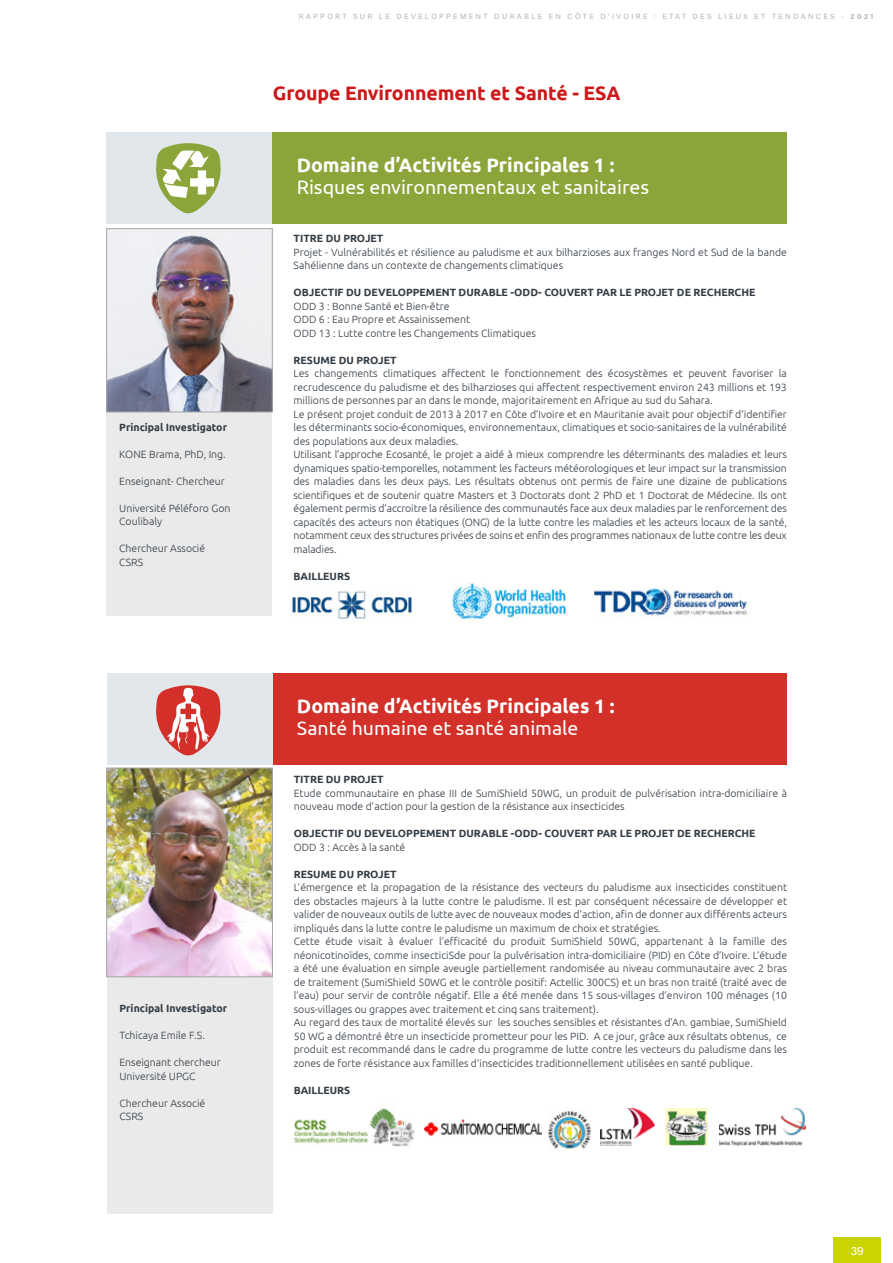
<style>
.page{position:relative;width:893px;height:1263px;background:#fff}
.page>*{position:absolute;margin:0;border:0;box-sizing:border-box;transform-origin:0 0}
.t1{font:700 19.5px "Ubuntu";color:#fff}
.t2{font:19.5px "Ubuntu";color:#fff}
.t3{font:700 19.5px "Ubuntu";letter-spacing:-.005em;color:#cd1719}
.t4{font:12px "Acumin Variable Concept";color:#fff}
.t5{font:300 10.5px/13.5px "Ubuntu";color:#333c44}
.t6{font:700 10.5px "Ubuntu";color:#333c44}
.t7{font:7.5px "Acumin Variable Concept";letter-spacing:.305em;color:#b3b2b2}
</style>
<div class="page">
<div style="left:834px;top:1237px;width:47px;height:26px;background:#cad400"></div>
<div style="left:272px;top:132px;width:515px;height:91px;background:#8ba53b"></div>
<div style="left:273px;top:673px;width:514px;height:91px;background:#d23028"></div>
<div style="left:106px;top:132px;width:166px;height:91px;background:#e1e7ea"></div>
<div style="left:107px;top:673px;width:166px;height:91px;background:#e1e7ea"></div>
<div style="left:106px;top:410px;width:166px;height:205px;background:#eaeaea"></div>
<div style="left:107px;top:977px;width:166px;height:236px;background:#eaeaea"></div>
<img style="left:108px;top:770px;width:163px;height:205px">
<div style="left:106px;top:768px;width:167px;height:209px;border:1px solid #a6a6a6"></div>
<svg style="left:156px;top:143px;width:65px;height:70px"></svg>
<svg style="left:156px;top:685px;width:65px;height:70px"></svg>
<img style="left:294px;top:1108px;width:121px;height:38px">
<img style="left:425px;top:1119px;width:116px;height:17px">
<img style="left:549px;top:1111px;width:41px;height:38px">
<img style="left:601px;top:1108px;width:53px;height:37px">
<img style="left:666px;top:1108px;width:41px;height:37px">
<img style="left:719px;top:1108px;width:87px;height:37px">
<img style="left:108px;top:230px;width:163px;height:180px">
<div style="left:106px;top:228px;width:167px;height:184px;border:1px solid #a6a6a6"></div>
<img style="left:291px;top:591px;width:122px;height:28px">
<img style="left:595px;top:587px;width:152px;height:29px">
<img style="left:452px;top:583px;width:114px;height:36px">
<p class="t6" style="left:119px;top:421px;width:109px">Principal Investigator</p>
<p class="t5" style="left:119px;top:447px;width:108px">KONE Brama, PhD, Ing.</p>
<p class="t5" style="left:119px;top:474px;width:107px">Enseignant- Chercheur</p>
<p class="t5" style="left:119px;top:501px;width:113px">Université Péléforo Gon<br>Coulibaly</p>
<p class="t5" style="left:119px;top:542px;width:87px">Chercheur Associé<br>CSRS</p>
<p class="t7" style="left:299px;top:12px;width:576px">RAPPORT SUR LE DEVELOPPEMENT DURABLE EN CÔTE D’IVOIRE : ETAT DES LIEUX ET TENDANCES - 2021</p>
<h1 class="t3" style="left:273px;top:81px;width:349px">Groupe Environnement et Santé - ESA</h1>
<h1 class="t1" style="left:297px;top:153px;width:319px">Domaine d’Activités Principales 1 :</h1>
<h1 class="t2" style="left:297px;top:176px;width:354px">Risques environnementaux et sanitaires</h1>
<p class="t6" style="left:294px;top:232px;width:91px">TITRE DU PROJET</p>
<p class="t5" style="left:294px;top:245px;width:495px">Projet - Vulnérabilités et résilience au paludisme et aux bilharzioses aux franges Nord et Sud de la bande<br>Sahélienne dans un contexte de changements climatiques</p>
<p class="t6" style="left:294px;top:286px;width:463px">OBJECTIF DU DEVELOPPEMENT DURABLE -ODD- COUVERT PAR LE PROJET DE RECHERCHE</p>
<p class="t5" style="left:294px;top:299px;width:244px">ODD 3 : Bonne Santé et Bien-être<br>ODD 6 : Eau Propre et Assainissement<br>ODD 13 : Lutte contre les Changements Climatiques</p>
<p class="t6" style="left:294px;top:353px;width:104px">RESUME DU PROJET</p>
<p class="t5" style="left:294px;top:366px;width:495px">Les changements climatiques affectent le fonctionnement des écosystèmes et peuvent favoriser la recrudescence du paludisme et des bilharzioses qui affectent respectivement environ 243 millions et 193 millions de personnes par an dans le monde, majoritairement en Afrique au sud du Sahara.<br>Le présent projet conduit de 2013 à 2017 en Côte d’Ivoire et en Mauritanie avait pour objectif d’identifier les déterminants socio-économiques, environnementaux, climatiques et socio-sanitaires de la vulnérabilité des populations aux deux maladies.<br>Utilisant l’approche Ecosanté, le projet a aidé à mieux comprendre les déterminants des maladies et leurs dynamiques spatio-temporelles, notamment les facteurs météorologiques et leur impact sur la transmission des maladies dans les deux pays. Les résultats obtenus ont permis de faire une dizaine de publications scientifiques et de soutenir quatre Masters et 3 Doctorats dont 2 PhD et 1 Doctorat de Médecine. Ils ont également permis d’accroitre la résilience des communautés face aux deux maladies par le renforcement des capacités des acteurs non étatiques (ONG) de la lutte contre les maladies et les acteurs locaux de la santé, notamment ceux des structures privées de soins et enfin des programmes nationaux de lutte contre les deux maladies.</p>
<p class="t6" style="left:294px;top:569px;width:58px">BAILLEURS</p>
<p class="t6" style="left:119px;top:1002px;width:109px">Principal Investigator</p>
<p class="t5" style="left:119px;top:1028px;width:87px">Tchicaya Emile F.S.</p>
<p class="t5" style="left:119px;top:1055px;width:103px">Enseignant chercheur<br>Université UPGC</p>
<p class="t5" style="left:119px;top:1096px;width:87px">Chercheur Associé<br>CSRS</p>
<h1 class="t1" style="left:297px;top:694px;width:319px">Domaine d’Activités Principales 1 :</h1>
<h1 class="t2" style="left:297px;top:717px;width:283px">Santé humaine et santé animale</h1>
<p class="t6" style="left:294px;top:773px;width:91px">TITRE DU PROJET</p>
<p class="t5" style="left:294px;top:786px;width:495px">Etude communautaire en phase III de SumiShield 50WG, un produit de pulvérisation intra-domiciliaire à nouveau mode d’action pour la gestion de la résistance aux insecticides</p>
<p class="t6" style="left:294px;top:827px;width:463px">OBJECTIF DU DEVELOPPEMENT DURABLE -ODD- COUVERT PAR LE PROJET DE RECHERCHE</p>
<p class="t5" style="left:294px;top:840px;width:113px">ODD 3 : Accès à la santé</p>
<p class="t6" style="left:294px;top:868px;width:104px">RESUME DU PROJET</p>
<p class="t5" style="left:294px;top:880px;width:495px">L’émergence et la propagation de la résistance des vecteurs du paludisme aux insecticides constituent des obstacles majeurs à la lutte contre le paludisme. Il est par conséquent nécessaire de développer et valider de nouveaux outils de lutte avec de nouveaux modes d’action, afin de donner aux différents acteurs impliqués dans la lutte contre le paludisme un maximum de choix et stratégies.<br>Cette étude visait à évaluer l’efficacité du produit SumiShield 50WG, appartenant à la famille des néonicotinoïdes, comme insecticiSde pour la pulvérisation intra-domiciliaire (PID) en Côte d’Ivoire. L’étude a été une évaluation en simple aveugle partiellement randomisée au niveau communautaire avec 2 bras de traitement (SumiShield 50WG et le contrôle positif: Actellic 300CS) et un bras non traité (traité avec de l’eau) pour servir de contrôle négatif. Elle a été menée dans 15 sous-villages d’environ 100 ménages (10 sous-villages ou grappes avec traitement et cinq sans traitement).<br>Au regard des taux de mortalité élevés sur les souches sensibles et résistantes d’An. gambiae, SumiShield 50 WG a démontré être un insecticide prometteur pour les PID. A ce jour, grâce aux résultats obtenus, ce produit est recommandé dans le cadre du programme de lutte contre les vecteurs du paludisme dans les zones de forte résistance aux familles d’insecticides traditionnellement utilisées en santé publique.</p>
<p class="t6" style="left:294px;top:1084px;width:58px">BAILLEURS</p>
<p class="t4" style="left:851px;top:1242px;width:15px">39</p>
</div>
